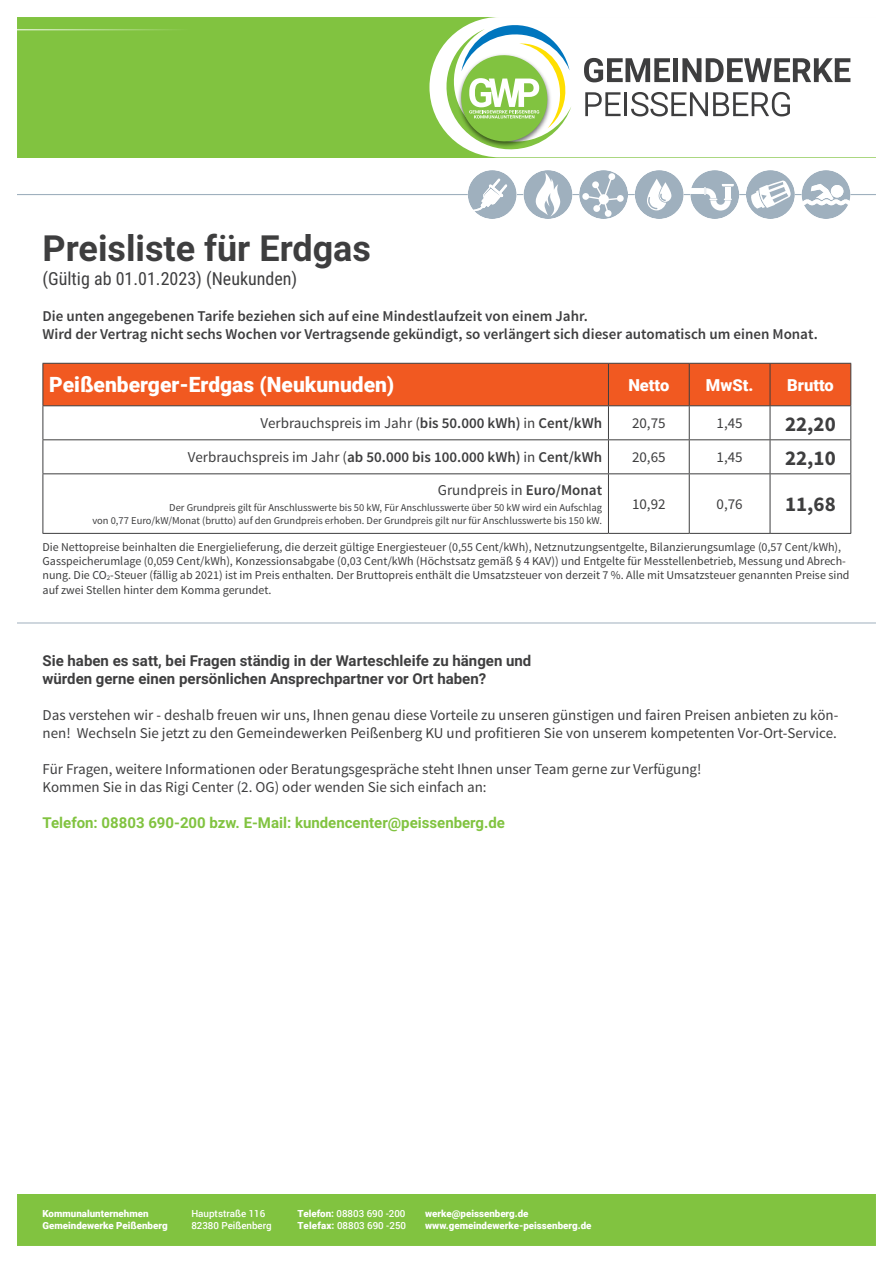
<style>
.page{position:relative;width:893px;height:1263px;background:#fff}
.page>*{position:absolute;margin:0;border:0;box-sizing:border-box;transform-origin:0 0}
.t1{font:700 36px "Roboto";color:#3e3e3f}
.t2{font:900 21px "Roboto";color:#fff}
.t3{font:700 21px "Source Sans Pro";color:#3e3e3f}
.t4{font:18px "Roboto Condensed";color:#3e3e3f}
.t5{font:900 16.5px "Roboto";color:#fff}
.t6{font:15px/18px "Source Sans Pro";color:#3e3e3f}
.t7{font:600 15px "Source Sans Pro";color:#3e3e3f}
.t8{font:700 15px "Roboto";color:#3e3e3f}
.t9{font:700 15px "Roboto";color:#81c340}
.t10{font:12px/14.4px "Source Sans Pro";color:#3e3e3f}
.t11{font:10.5px "Source Sans Pro";color:#3e3e3f}
.t12{font:900 9.75px "Roboto";color:#fff}
.t13{font:500 9.75px "Roboto";color:#fff}
.s1{font-weight:600}
.s2{font-weight:400}
.s3{font-weight:900}
</style>
<div class="page">
<div style="left:44px;top:364px;width:806px;height:41px;background:#f15921"></div>
<hr style="left:689px;top:406px;width:1px;height:33px;background:#3e3e3f">
<hr style="left:770px;top:406px;width:1px;height:33px;background:#3e3e3f">
<hr style="left:850px;top:406px;width:1px;height:33px;background:#3e3e3f">
<hr style="left:608px;top:439px;width:81px;height:1px;background:#3e3e3f">
<hr style="left:689px;top:439px;width:81px;height:1px;background:#3e3e3f">
<hr style="left:689px;top:440px;width:1px;height:33px;background:#3e3e3f">
<hr style="left:770px;top:439px;width:81px;height:1px;background:#3e3e3f">
<hr style="left:770px;top:440px;width:1px;height:33px;background:#3e3e3f">
<hr style="left:850px;top:440px;width:1px;height:33px;background:#3e3e3f">
<hr style="left:608px;top:473px;width:81px;height:1px;background:#3e3e3f">
<hr style="left:689px;top:473px;width:81px;height:1px;background:#3e3e3f">
<hr style="left:689px;top:474px;width:1px;height:59px;background:#3e3e3f">
<hr style="left:770px;top:473px;width:81px;height:1px;background:#3e3e3f">
<hr style="left:770px;top:474px;width:1px;height:59px;background:#3e3e3f">
<hr style="left:850px;top:474px;width:1px;height:59px;background:#3e3e3f">
<hr style="left:608px;top:533px;width:81px;height:1px;background:#3e3e3f">
<hr style="left:689px;top:533px;width:81px;height:1px;background:#3e3e3f">
<hr style="left:770px;top:533px;width:81px;height:1px;background:#3e3e3f">
<hr style="left:608px;top:363px;width:81px;height:1px;background:#3e3e3f">
<hr style="left:689px;top:363px;width:81px;height:1px;background:#3e3e3f">
<hr style="left:689px;top:364px;width:1px;height:41px;background:#3e3e3f">
<hr style="left:770px;top:363px;width:81px;height:1px;background:#3e3e3f">
<hr style="left:770px;top:364px;width:1px;height:41px;background:#3e3e3f">
<hr style="left:850px;top:364px;width:1px;height:41px;background:#3e3e3f">
<hr style="left:608px;top:405px;width:81px;height:1px;background:#3e3e3f">
<hr style="left:689px;top:405px;width:81px;height:1px;background:#3e3e3f">
<hr style="left:770px;top:405px;width:81px;height:1px;background:#3e3e3f">
<hr style="left:43px;top:363px;width:565px;height:1px;background:#3e3e3f">
<hr style="left:43px;top:364px;width:1px;height:41px;background:#3e3e3f">
<hr style="left:608px;top:364px;width:1px;height:41px;background:#3e3e3f">
<hr style="left:43px;top:405px;width:565px;height:1px;background:#3e3e3f">
<hr style="left:43px;top:406px;width:1px;height:33px;background:#3e3e3f">
<hr style="left:608px;top:406px;width:1px;height:33px;background:#3e3e3f">
<hr style="left:43px;top:439px;width:565px;height:1px;background:#3e3e3f">
<hr style="left:43px;top:440px;width:1px;height:33px;background:#3e3e3f">
<hr style="left:608px;top:440px;width:1px;height:33px;background:#3e3e3f">
<hr style="left:43px;top:473px;width:565px;height:1px;background:#3e3e3f">
<hr style="left:43px;top:474px;width:1px;height:59px;background:#3e3e3f">
<hr style="left:608px;top:474px;width:1px;height:59px;background:#3e3e3f">
<hr style="left:43px;top:533px;width:565px;height:1px;background:#3e3e3f">
<hr style="left:0;top:623px;width:893px;height:1px;background:#9fb0be">
<div style="left:0;top:1195px;width:893px;height:68px;background:#81c340"></div>
<div style="left:0;top:0;width:893px;height:157px;background:#81c340"></div>
<hr style="left:0;top:194px;width:893px;height:1px;background:#9fb0be">
<div style="left:579px;top:170px;width:49px;height:49px;background:#9fb0be;border-radius:50%"></div>
<svg style="left:582px;top:173px;width:42px;height:44px"></svg>
<div style="left:523px;top:170px;width:49px;height:49px;background:#9fb0be;border-radius:50%"></div>
<svg style="left:536px;top:173px;width:24px;height:44px"></svg>
<svg style="left:468px;top:170px;width:49px;height:49px"></svg>
<div style="left:635px;top:170px;width:49px;height:49px;background:#9fb0be;border-radius:50%"></div>
<svg style="left:647px;top:179px;width:24px;height:31px"></svg>
<svg style="left:690px;top:170px;width:49px;height:49px"></svg>
<div style="left:746px;top:170px;width:49px;height:49px;background:#9fb0be;border-radius:50%"></div>
<svg style="left:750px;top:180px;width:41px;height:29px"></svg>
<svg style="left:801px;top:170px;width:49px;height:49px"></svg>
<div style="left:429px;top:18px;width:446px;height:139px;background:#fff"></div>
<svg style="left:446px;top:25px;width:125px;height:125px"></svg>
<svg style="left:584px;top:58px;width:86px;height:24px;background:#969697"></svg>
<div style="left:673px;top:58px;width:5px;height:24px;background:#3e3e3f"></div>
<svg style="left:682px;top:58px;width:168px;height:24px;background:#979797"></svg>
<svg style="left:585px;top:92px;width:36px;height:24px"></svg>
<hr style="left:624px;top:92px;width:3px;height:24px;background:#3e3e3f">
<svg style="left:631px;top:92px;width:159px;height:24px;background:#bdbdbd"></svg>
<hr style="left:0;top:29px;width:191px;height:1px;background:#fff">
<div style="left:0;top:0;width:893px;height:1263px;border:17px solid #fff"></div>
<p class="t1" style="left:43px;top:223px;width:330px">Preisliste für Erdgas</p>
<p class="t4" style="left:43px;top:266px;width:256px">(Gültig ab 01.01.2023) (Neukunden)</p>
<p class="t7" style="left:43px;top:306px;width:547px">Die unten angegebenen Tarife beziehen sich auf eine Mindestlaufzeit von einem Jahr.</p>
<p class="t7" style="left:43px;top:324px;width:777px">Wird der Vertrag nicht sechs Wochen vor Vertragsende gekündigt, so verlängert sich dieser automatisch um einen Monat.</p>
<p class="t2" style="left:49px;top:370px;width:347px">Peißenberger-Erdgas (Neukunuden)</p>
<p class="t5" style="left:628px;top:373px;width:42px">Netto</p>
<p class="t5" style="left:706px;top:373px;width:49px">MwSt.</p>
<p class="t5" style="left:787px;top:373px;width:48px">Brutto</p>
<p class="t6" style="left:261px;top:415px;width:343px">Verbrauchspreis im Jahr (<span class="s1">bis 50.000 kWh)</span> in <span class="s1">Cent/kWh</span></p>
<p class="t6" style="left:632px;top:415px;width:35px">20,75</p>
<p class="t6" style="left:717px;top:415px;width:28px">1,45</p>
<p class="t3" style="left:785px;top:410px;width:52px">22,20</p>
<p class="t7" style="left:188px;top:448px;width:416px"><span class="s2">Verbrauchspreis im Jahr (</span>ab 50.000 bis 100.000 kWh) <span class="s2">in</span> Cent/kWh</p>
<p class="t6" style="left:632px;top:449px;width:35px">20,65</p>
<p class="t6" style="left:717px;top:449px;width:28px">1,45</p>
<p class="t3" style="left:785px;top:444px;width:52px">22,10</p>
<p class="t6" style="left:438px;top:481px;width:166px">Grundpreis in <span class="s1">Euro/Monat</span></p>
<p class="t11" style="left:169px;top:501px;width:434px">Der Grundpreis gilt für Anschlusswerte bis 50 kW, Für Anschlusswerte über 50 kW wird ein Aufschlag</p>
<p class="t11" style="left:92px;top:514px;width:511px">von 0,77 Euro/kW/Monat (brutto) auf den Grundpreis erhoben. Der Grundpreis gilt nur für Anschlusswerte bis 150 kW.</p>
<p class="t6" style="left:632px;top:495px;width:35px">10,92</p>
<p class="t6" style="left:717px;top:495px;width:28px">0,76</p>
<p class="t3" style="left:785px;top:491px;width:52px">11,68</p>
<p class="t10" style="left:43px;top:540px;width:809px">Die Nettopreise beinhalten die Energielieferung, die derzeit gültige Energiesteuer (0,55 Cent/kWh), Netznutzungsentgelte, Bilanzierungsumlage (0,57 Cent/kWh), Gasspeicherumlage (0,059 Cent/kWh), Konzessionsabgabe (0,03 Cent/kWh (Höchstsatz gemäß § 4 KAV)) und Entgelte für Messtellenbetrieb, Messung und Abrech&shy;nung. Die CO<sub>2</sub>-Steuer (fällig ab 2021) ist im Preis enthalten. Der Bruttopreis enthält die Umsatzsteuer von derzeit 7 %. Alle mit Umsatzsteuer genannten Preise sind auf zwei Stellen hinter dem Komma gerundet.</p>
<p class="t8" style="left:43px;top:650px;width:490px">Sie haben es satt, bei Fragen ständig in der Warteschleife zu hängen und</p>
<p class="t8" style="left:43px;top:668px;width:445px">würden gerne einen persönlichen Ansprechpartner vor Ort haben?</p>
<p class="t6" style="left:43px;top:706px;width:797px">Das verstehen wir - deshalb freuen wir uns, Ihnen genau diese Vorteile zu unseren günstigen und fairen Preisen anbieten zu kön&shy;nen! Wechseln Sie jetzt zu den Gemeindewerken Peißenberg KU und profitieren Sie von unserem kompetenten Vor-Ort-Service.</p>
<p class="t6" style="left:43px;top:760px;width:660px">Für Fragen, weitere Informationen oder Beratungsgespräche steht Ihnen unser Team gerne zur Verfügung!</p>
<p class="t6" style="left:43px;top:778px;width:446px">Kommen Sie in das Rigi Center (2. OG) oder wenden Sie sich einfach an:</p>
<p class="t9" style="left:43px;top:812px;width:464px">Telefon: 08803 690-200 bzw. E-Mail: kundencenter@peissenberg.de</p>
<p class="t12" style="left:43px;top:1207px;width:108px">Kommunalunternehmen</p>
<p class="t12" style="left:43px;top:1219px;width:127px">Gemeindewerke Peißenberg</p>
<p class="t13" style="left:191px;top:1207px;width:75px">Hauptstraße 116</p>
<p class="t13" style="left:191px;top:1218px;width:82px">82380 Peißenberg</p>
<p class="t13" style="left:298px;top:1207px;width:109px"><span class="s3">Telefon:</span> 08803 690 -200</p>
<p class="t13" style="left:298px;top:1218px;width:110px"><span class="s3">Telefax:</span> 08803 690 -250</p>
<p class="t12" style="left:425px;top:1207px;width:105px">werke@peissenberg.de</p>
<p class="t12" style="left:425px;top:1219px;width:168px">www.gemeindewerke-peissenberg.de</p>
</div>
